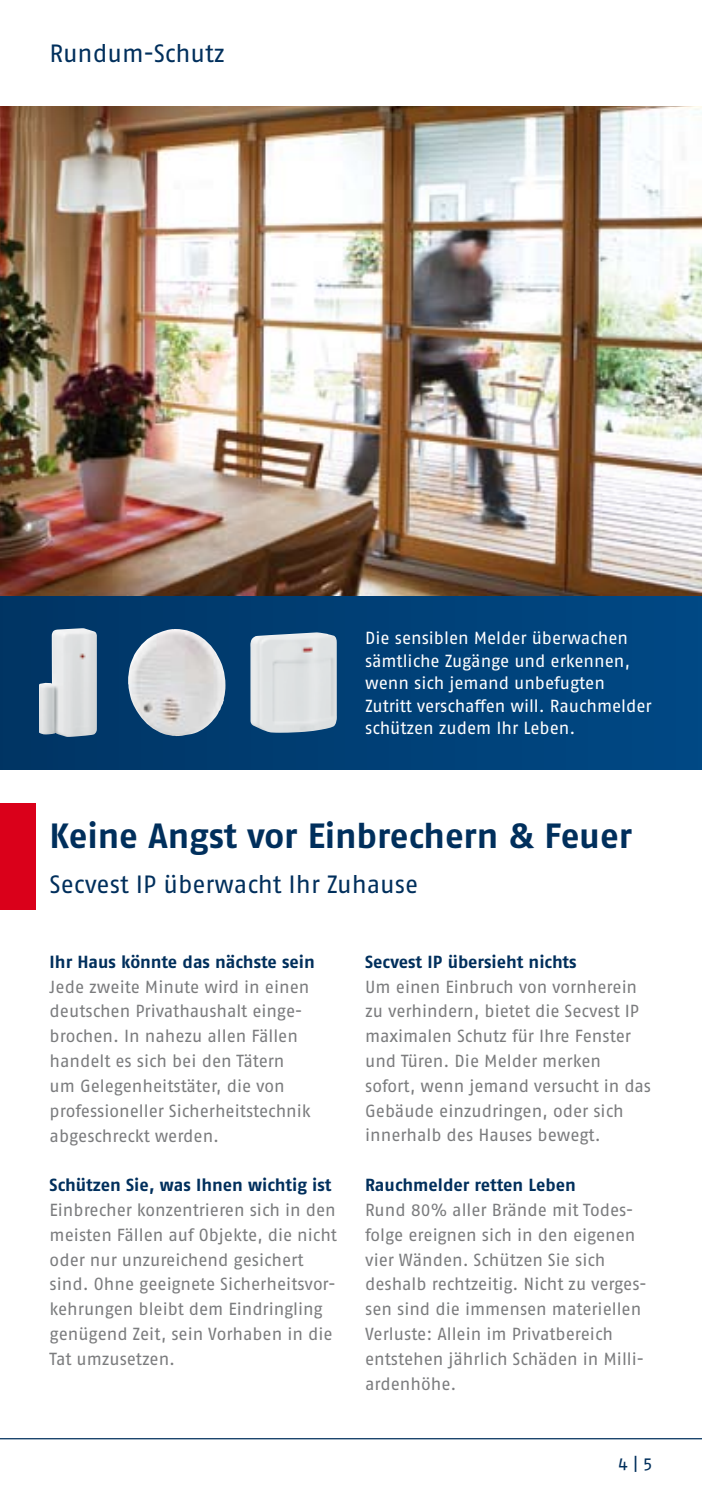
<style>
.page{position:relative;width:702px;height:1489px;background:#fff}
.page>*{position:absolute;margin:0;border:0;box-sizing:border-box;transform-origin:0 0}
.t1{font:700 35px "ABUS Fago Pro";letter-spacing:-.005em;color:#002f5c}
.t2{font:25px "ABUS Fago Pro";color:#002f5c}
.t3{font:17.5px/24.8px "ABUS Fago Pro";letter-spacing:-.005em;color:#7b7c7e}
.t4{font:17.5px/22.5px "ABUS Fago Pro";letter-spacing:-.005em;color:#fff}
.t5{font:700 17.5px "ABUS Fago Pro";color:#002f5c}
.t6{font:17.5px "ABUS Fago Pro";color:#002f5c}
</style>
<div class="page">
<hr style="left:0;top:1437px;width:702px;height:2px;background:#002f5c">
<div style="left:0;top:595px;width:702px;height:174px;background:linear-gradient(to right,#003464,#004985)"></div>
<div style="left:0;top:803px;width:35px;height:107px;background:#da001a"></div>
<img style="left:0;top:106px;width:702px;height:489px">
<img style="left:250px;top:632px;width:87px;height:100px">
<img style="left:39px;top:628px;width:58px;height:109px">
<img style="left:128px;top:629px;width:97px;height:107px">
<h2 class="t2" style="left:50px;top:38px;width:177px">Rundum-Schutz</h2>
<p class="t4" style="left:365px;top:627px;width:288px">Die sensiblen Melder überwachen sämtliche Zugänge und erkennen, wenn sich jemand unbefugten<br>Zutritt verschaffen will. Rauchmelder schützen zudem Ihr Leben.</p>
<h1 class="t1" style="left:50px;top:815px;width:583px">Keine Angst vor Einbrechern &amp; Feuer</h1>
<h2 class="t2" style="left:50px;top:869px;width:370px">Secvest IP überwacht Ihr Zuhause</h2>
<p class="t5" style="left:50px;top:951px;width:267px">Ihr Haus könnte das nächste sein</p>
<p class="t3" style="left:50px;top:974px;width:263px">Jede zweite Minute wird in einen deutschen Privathaushalt einge&shy;brochen. In nahezu allen Fällen handelt es sich bei den Tätern um Gelegenheitstäter, die von professioneller Sicherheitstechnik abgeschreckt werden.</p>
<p class="t5" style="left:50px;top:1174px;width:283px">Schützen Sie, was Ihnen wichtig ist</p>
<p class="t3" style="left:50px;top:1197px;width:289px">Einbrecher konzentrieren sich in den meisten Fällen auf Objekte, die nicht oder nur unzureichend gesichert sind. Ohne geeignete Sicherheitsvor&shy;kehrungen bleibt dem Eindringling genügend Zeit, sein Vorhaben in die Tat umzusetzen.</p>
<p class="t5" style="left:365px;top:951px;width:213px">Secvest IP übersieht nichts</p>
<p class="t3" style="left:365px;top:974px;width:287px">Um einen Einbruch von vornherein zu verhindern, bietet die Secvest IP maximalen Schutz für Ihre Fenster und Türen. Die Melder merken sofort, wenn jemand versucht in das<br>Gebäude einzudringen, oder sich innerhalb des Hauses bewegt.</p>
<p class="t5" style="left:365px;top:1174px;width:212px">Rauchmelder retten Leben</p>
<p class="t3" style="left:365px;top:1197px;width:283px">Rund 80% aller Brände mit Todes&shy;folge ereignen sich in den eigenen vier Wänden. Schützen Sie sich deshalb rechtzeitig. Nicht zu verges&shy;sen sind die immensen materiellen<br>Verluste: Allein im Privatbereich entstehen jährlich Schäden in Milli&shy;ardenhöhe.</p>
<p class="t6" style="left:618px;top:1453px;width:35px">4|5</p>
</div>
